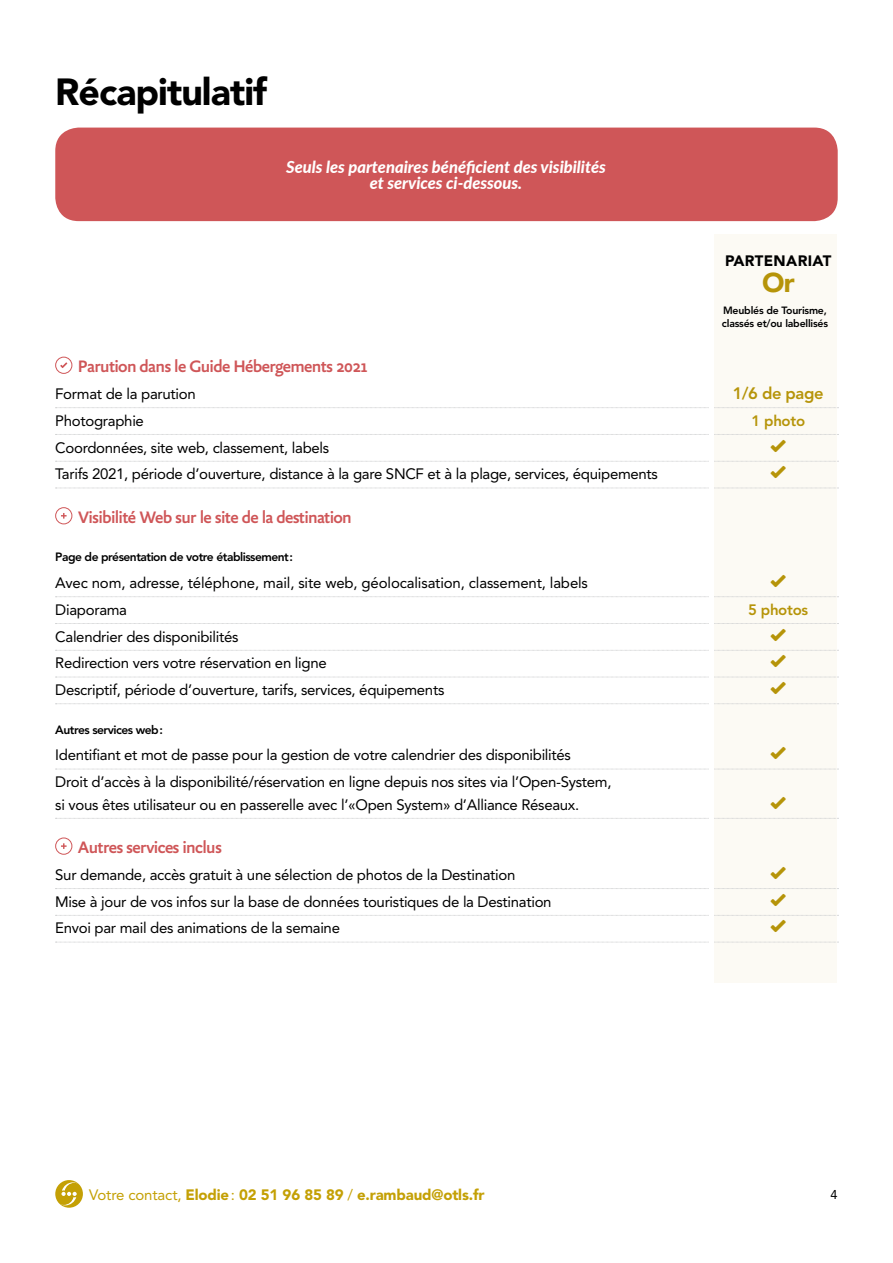
<style>
.page{position:relative;width:893px;height:1263px;background:#fff}
.page>*{position:absolute;margin:0;border:0;box-sizing:border-box;transform-origin:0 0}
.t1{font:900 37.5px "Avenir LT Std";letter-spacing:-.025em;color:#000}
.t2{font:900 27px "Avenir LT Std";color:#b69409}
.t3{font:500 18px "Yoga Sans OTW03";letter-spacing:-.04em;color:#cf5658}
.t4{font:italic 800 16.5px/16.5px "Lato";color:#fff;text-align:center}
.t5{font:800 16.5px "Avenir LT Std";letter-spacing:-.025em;color:#b69409}
.t6{font:15px/22.5px "Avenir LT Std";letter-spacing:-.02em;color:#000}
.t7{font:900 15px "Avenir LT Std";letter-spacing:-.01em;color:#c4a005}
.t8{font:800 15px "Avenir LT Std";letter-spacing:-.02em;color:#b69409}
.t9{font:900 15px "Avenir LT Std";letter-spacing:.025em;color:#000}
.t10{font:15px "Web Hosting Hub Glyphs";color:#b69409}
.t11{font:12.75px "Avenir LT Std";color:#000}
.t12{font:800 12px "Avenir LT Std";letter-spacing:-.04em;color:#000}
.t13{font:800 10.5px/12.6px "Avenir LT Std";letter-spacing:-.02em;color:#000}
.s1{font-weight:400}
</style>
<div class="page">
<div style="left:55px;top:128px;width:783px;height:93px;background:#cf5658;border-radius:23px"></div>
<div style="left:713px;top:234px;width:124px;height:748px;background:#fcfaf4"></div>
<svg style="left:55px;top:407px;width:783px;height:1px"></svg>
<svg style="left:55px;top:434px;width:783px;height:1px"></svg>
<svg style="left:55px;top:461px;width:783px;height:1px"></svg>
<svg style="left:55px;top:488px;width:783px;height:1px"></svg>
<svg style="left:55px;top:596px;width:783px;height:1px"></svg>
<svg style="left:55px;top:623px;width:783px;height:1px"></svg>
<svg style="left:55px;top:650px;width:783px;height:1px"></svg>
<svg style="left:55px;top:677px;width:783px;height:1px"></svg>
<svg style="left:55px;top:703px;width:783px;height:1px"></svg>
<svg style="left:55px;top:769px;width:783px;height:1px"></svg>
<svg style="left:55px;top:818px;width:783px;height:1px"></svg>
<svg style="left:55px;top:888px;width:783px;height:1px"></svg>
<svg style="left:55px;top:915px;width:783px;height:1px"></svg>
<svg style="left:55px;top:942px;width:783px;height:1px"></svg>
<div style="left:55px;top:357px;width:17px;height:17px;border:1px solid #cf5658;border-radius:50%"></div>
<svg style="left:60px;top:362px;width:7px;height:6px"></svg>
<div style="left:55px;top:507px;width:17px;height:17px;border:1px solid #cf5658;border-radius:50%"></div>
<svg style="left:61px;top:513px;width:6px;height:6px"></svg>
<div style="left:55px;top:838px;width:17px;height:17px;border:1px solid #cf5658;border-radius:50%"></div>
<svg style="left:61px;top:843px;width:6px;height:6px"></svg>
<svg style="left:55px;top:1180px;width:28px;height:28px"></svg>
<hr style="left:709px;top:234px;width:4px;height:1029px;background:#fff">
<h1 class="t1" style="left:55px;top:69px;width:213px">Récapitulatif</h1>
<p class="t4" style="left:286px;top:158px;width:321px">Seuls les partenaires bénéficient des visibilités et services ci-dessous.</p>
<p class="t9" style="left:725px;top:252px;width:108px">PARTENARIAT</p>
<h2 class="t2" style="left:762px;top:266px;width:34px">Or</h2>
<p class="t13" style="left:722px;top:304px;width:108px">Meublés de Tourisme, classés et/ou labellisés</p>
<p class="t3" style="left:78px;top:357px;width:291px">Parution dans le Guide Hébergements 2021</p>
<p class="t6" style="left:55px;top:383px;width:142px">Format de la parution</p>
<p class="t5" style="left:733px;top:383px;width:92px">1/6 de page</p>
<p class="t6" style="left:55px;top:409px;width:90px">Photographie</p>
<p class="t8" style="left:751px;top:412px;width:55px">1 photo</p>
<p class="t6" style="left:55px;top:436px;width:275px">Coordonnées, site web, classement, labels</p>
<p class="t10" style="left:771px;top:439px;width:16px">✓</p>
<p class="t6" style="left:55px;top:463px;width:604px">Tarifs 2021, période d’ouverture, distance à la gare SNCF et à la plage, services, équipements</p>
<p class="t10" style="left:771px;top:465px;width:16px">✓</p>
<p class="t3" style="left:78px;top:507px;width:275px">Visibilité Web sur le site de la destination</p>
<p class="t12" style="left:55px;top:550px;width:239px">Page de présentation de votre établissement:</p>
<p class="t6" style="left:55px;top:572px;width:534px">Avec nom, adresse, téléphone, mail, site web, géolocalisation, classement, labels</p>
<p class="t10" style="left:771px;top:574px;width:16px">✓</p>
<p class="t6" style="left:55px;top:598px;width:73px">Diaporama</p>
<p class="t8" style="left:748px;top:601px;width:62px">5 photos</p>
<p class="t6" style="left:55px;top:625px;width:185px">Calendrier des disponibilités</p>
<p class="t10" style="left:771px;top:628px;width:16px">✓</p>
<p class="t6" style="left:55px;top:652px;width:273px">Redirection vers votre réservation en ligne</p>
<p class="t10" style="left:771px;top:654px;width:16px">✓</p>
<p class="t6" style="left:55px;top:679px;width:391px">Descriptif, période d’ouverture, tarifs, services, équipements</p>
<p class="t10" style="left:771px;top:681px;width:16px">✓</p>
<p class="t12" style="left:55px;top:722px;width:109px">Autres services web:</p>
<p class="t6" style="left:55px;top:744px;width:517px">Identifiant et mot de passe pour la gestion de votre calendrier des disponibilités</p>
<p class="t10" style="left:771px;top:746px;width:16px">✓</p>
<p class="t6" style="left:55px;top:771px;width:558px">Droit d’accès à la disponibilité/réservation en ligne depuis nos sites via l’Open-System, si vous êtes utilisateur ou en passerelle avec l’«Open System» d’Alliance Réseaux.</p>
<p class="t10" style="left:771px;top:796px;width:16px">✓</p>
<p class="t3" style="left:78px;top:838px;width:145px">Autres services inclus</p>
<p class="t6" style="left:55px;top:863px;width:462px">Sur demande, accès gratuit à une sélection de photos de la Destination</p>
<p class="t10" style="left:771px;top:866px;width:16px">✓</p>
<p class="t6" style="left:55px;top:890px;width:498px">Mise à jour de vos infos sur la base de données touristiques de la Destination</p>
<p class="t10" style="left:771px;top:893px;width:16px">✓</p>
<p class="t6" style="left:55px;top:917px;width:286px">Envoi par mail des animations de la semaine</p>
<p class="t10" style="left:771px;top:919px;width:16px">✓</p>
<p class="t7" style="left:89px;top:1185px;width:397px"><span class="s1">Votre contact,</span> Elodie<span class="s1">:</span> 02 51 96 85 89 <span class="s1">/</span> e.rambaud@otls.fr</p>
<p class="t11" style="left:831px;top:1187px;width:9px">4</p>
</div>
